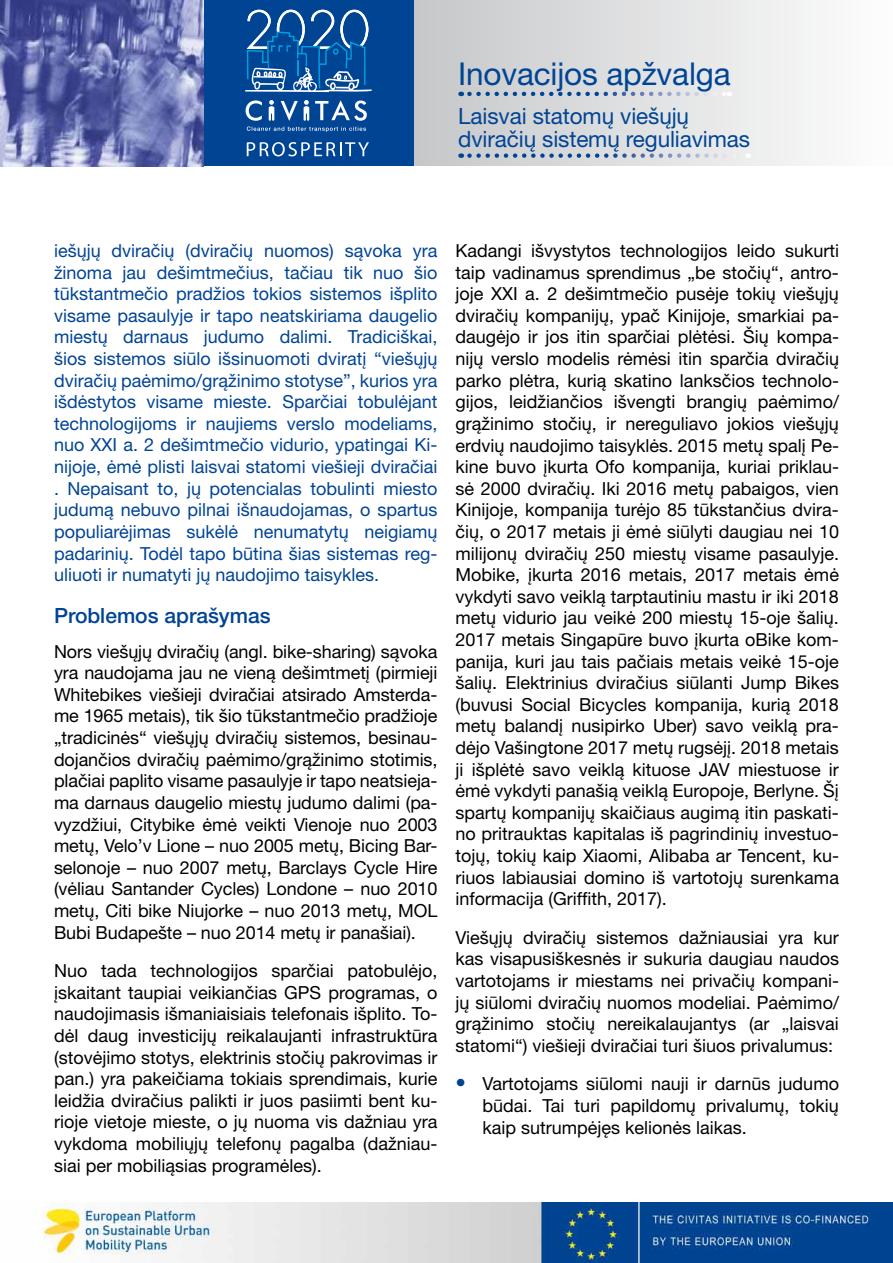
<style>
.page{position:relative;width:893px;height:1263px;background:#fff}
.page>*{position:absolute;margin:0;border:0;box-sizing:border-box;transform-origin:0 0}
.t1{font:31.5px "Helvetica Neue LT Pro";color:#004494}
.t2{font:22.5px/22.5px "Helvetica Neue LT Pro";letter-spacing:-.005em;color:#004494}
.t3{font:500 21px "Helvetica Neue LT Pro";color:#004494}
.t4{font:18px/21.6px "Helvetica Neue LT Pro";letter-spacing:-.005em;color:#000;text-align:justify}
.t5{font:18px/21.6px "Helvetica Neue LT Pro";color:#004494;text-align:justify}
.s1{font-size:21px;color:#004494}
</style>
<div class="page">
<img style="left:43px;top:1203px;width:850px;height:60px">
<div style="left:413px;top:0;width:480px;height:165px;background:linear-gradient(to right,#c5c7c8,#fefefe)"></div>
<div style="left:200px;top:0;width:214px;height:165px;background:#004494"></div>
<img style="left:0;top:0;width:203px;height:166px">
<svg style="left:246px;top:100px;width:121px;height:32px"></svg>
<svg style="left:245px;top:10px;width:127px;height:82px"></svg>
<svg style="left:247px;top:142px;width:122px;height:14px"></svg>
<svg style="left:469px;top:92px;width:261px;height:4px"></svg>
<svg style="left:469px;top:153px;width:279px;height:5px"></svg>
<h1 class="t1" style="left:458px;top:55px;width:274px">Inovacijos apžvalga</h1>
<p class="t2" style="left:458px;top:104px;width:293px">Laisvai statomų viešųjų dviračių sistemų reguliavimas</p>
<p class="t5" style="left:54px;top:240px;width:385px">iešųjų dviračių (dviračių nuomos) sąvoka yra žinoma jau dešimtmečius, tačiau tik nuo šio tūkstantmečio pradžios tokios sistemos išplito visame pasaulyje ir tapo neatskiriama daugelio miestų darnaus judumo dalimi. Tradiciškai, šios sistemos siūlo išsinuomoti dviratį “viešųjų dviračių paėmimo/grąžinimo stotyse”, kurios yra išdėstytos visame mieste. Sparčiai tobulėjant technologijoms ir naujiems verslo modeliams, nuo XXI a. 2 dešimtmečio vidurio, ypatingai Ki&shy;nijoje, ėmė plisti laisvai statomi viešieji dviračiai . Nepaisant to, jų potencialas tobulinti miesto judumą nebuvo pilnai išnaudojamas, o spartus populiarėjimas sukėlė nenumatytų neigiamų padarinių. Todėl tapo būtina šias sistemas reg&shy;uliuoti ir numatyti jų naudojimo taisykles.</p>
<p class="t3" style="left:54px;top:603px;width:218px">Problemos aprašymas</p>
<p class="t4" style="left:54px;top:640px;width:385px;text-align:left">Nors viešųjų dviračių (angl. bike-sharing) sąvoka yra naudojama jau ne vieną dešimtmetį (pirmieji Whitebikes viešieji dviračiai atsirado Amsterda&shy;me 1965 metais), tik šio tūkstantmečio pradžioje „tradicinės“ viešųjų dviračių sistemos, besinau&shy;dojančios dviračių paėmimo/grąžinimo stotimis, plačiai paplito visame pasaulyje ir tapo neatsieja&shy;ma darnaus daugelio miestų judumo dalimi (pa&shy;vyzdžiui, Citybike ėmė veikti Vienoje nuo 2003 metų, Velo’v Lione – nuo 2005 metų, Bicing Bar&shy;selonoje – nuo 2007 metų, Barclays Cycle Hire (vėliau Santander Cycles) Londone – nuo 2010 metų, Citi bike Niujorke – nuo 2013 metų, MOL Bubi Budapešte – nuo 2014 metų ir panašiai).</p>
<p class="t4" style="left:54px;top:960px;width:385px">Nuo tada technologijos sparčiai patobulėjo, įskaitant taupiai veikiančias GPS</p>
<p class="t4" style="left:54px;top:981px;width:385px;text-indent:274px">programas, o naudojimasis išmaniaisiais telefonais išplito. To&shy;dėl daug investicijų reikalaujanti infrastruktūra (stovėjimo stotys, elektrinis stočių pakrovimas ir pan.) yra pakeičiama tokiais sprendimais, kurie leidžia dviračius palikti ir juos pasiimti bent ku&shy;rioje vietoje mieste, o jų nuoma vis dažniau yra vykdoma mobiliųjų telefonų pagalba (dažniau&shy;siai per mobiliąsias programėles).</p>
<p class="t4" style="left:455px;top:240px;width:385px">Kadangi išvystytos technologijos leido sukurti taip vadinamus sprendimus „be stočių“, antro&shy;joje XXI a. 2 dešimtmečio pusėje tokių viešųjų dviračių kompanijų, ypač Kinijoje, smarkiai pa&shy;daugėjo ir jos itin sparčiai plėtėsi. Šių kompa&shy;nijų verslo modelis rėmėsi itin sparčia dviračių parko plėtra, kurią skatino lanksčios technolo&shy;gijos, leidžiančios išvengti brangių paėmimo/ grąžinimo stočių, ir nereguliavo jokios viešųjų erdvių naudojimo taisyklės. 2015 metų spalį Pe&shy;kine buvo įkurta Ofo kompanija, kuriai priklau&shy;sė 2000 dviračių. Iki 2016 metų pabaigos, vien Kinijoje, kompanija turėjo 85 tūkstančius dvira&shy;čių, o 2017 metais ji ėmė siūlyti daugiau nei 10 milijonų dviračių 250 miestų visame pasaulyje.<br>Mobike, įkurta 2016 metais, 2017 metais ėmė vykdyti savo veiklą tarptautiniu mastu ir iki 2018 metų vidurio jau veikė 200 miestų 15-oje šalių.<br>2017 metais Singapūre buvo įkurta oBike kom&shy;panija, kuri jau tais pačiais metais veikė 15-oje šalių. Elektrinius dviračius siūlanti Jump Bikes (buvusi Social Bicycles kompanija, kurią 2018 metų balandį nusipirko Uber) savo veiklą pra&shy;dėjo Vašingtone 2017 metų rugsėjį. 2018 metais ji išplėtė savo veiklą kituose JAV</p>
<p class="t4" style="left:455px;top:758px;width:385px;text-indent:283px">miestuose ir ėmė vykdyti panašią veiklą Europoje, Berlyne. Šį spartų kompanijų skaičiaus augimą itin paskati&shy;no pritrauktas kapitalas iš pagrindinių investuo&shy;tojų, tokių kaip Xiaomi, Alibaba ar Tencent, ku&shy;riuos labiausiai domino iš vartotojų surenkama informacija (Griffith, 2017).</p>
<p class="t4" style="left:455px;top:926px;width:385px">Viešųjų dviračių sistemos dažniausiai yra kur kas visapusiškesnės ir sukuria daugiau naudos vartotojams ir miestams nei privačių kompani&shy;jų siūlomi dviračių nuomos modeliai. Paėmimo/ grąžinimo stočių nereikalaujantys (ar „laisvai statomi“) viešieji dviračiai turi šiuos privalumus:</p>
<p class="t4" style="left:482px;top:1073px;width:358px;text-indent:-27px"><span class="s1">•</span> Vartotojams siūlomi nauji ir darnūs judumo būdai. Tai turi papildomų privalumų, tokių kaip sutrumpėjęs kelionės laikas.</p>
</div>
